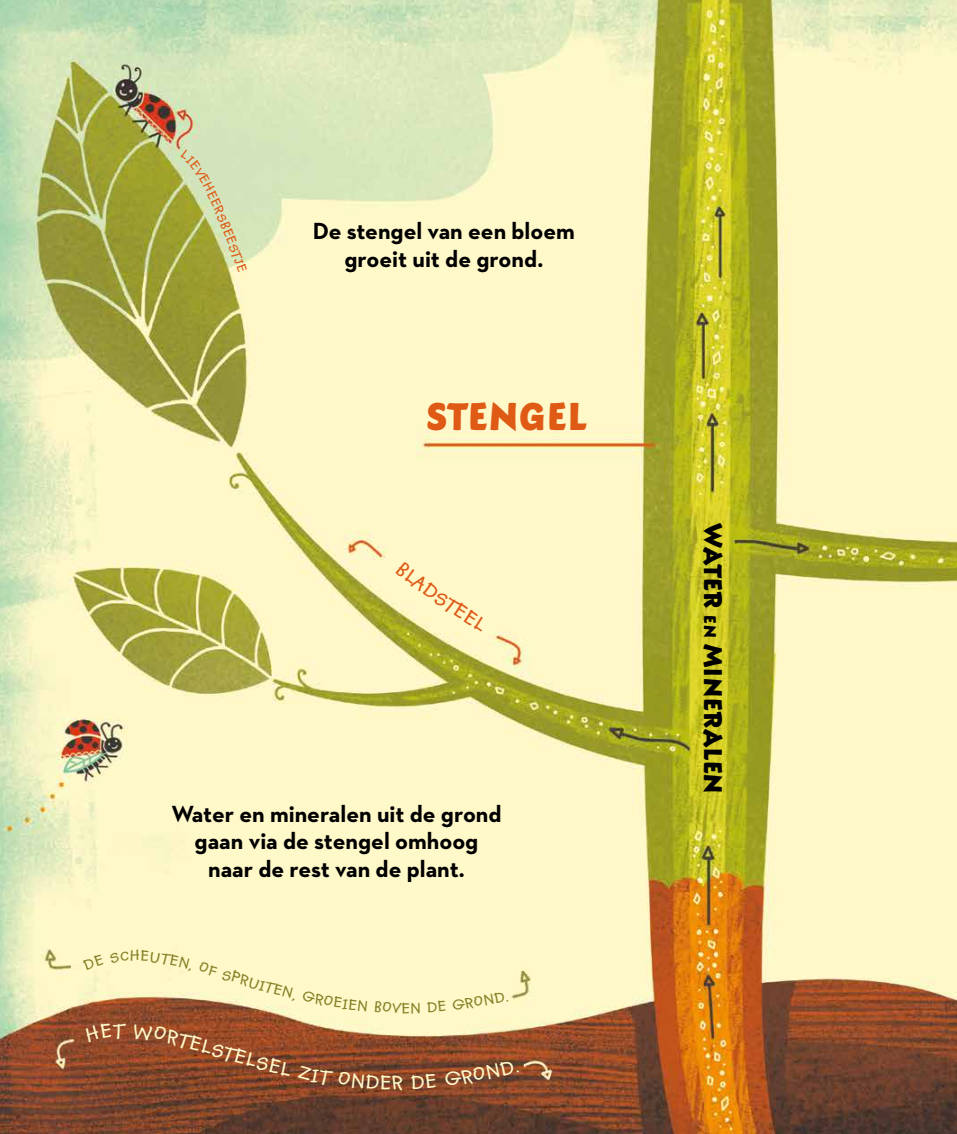
<style>
.page{position:relative;width:957px;height:1134px;background:#fff}
.page>*{position:absolute;margin:0;border:0;box-sizing:border-box;transform-origin:0 0}
.t1{font:40px "Eborg ITC Std";letter-spacing:.035em;color:#de5a15}
.t2{font:26.25px "Eborg ITC Std";letter-spacing:.035em;color:#000001}
.t3{font:700 23.75px/27.5px "Neutraface 2 Text";color:#000001;text-align:center}
.t4{font:700 22.5px "Kidprint MT Pro";color:#fff8c9}
.t5{font:700 22.5px "Kidprint MT Pro";color:#de5a15}
.t6{font:700 16.88px "Kidprint MT Pro";color:#868227}
.s1{font-size:17.5px}
</style>
<div class="page">
<img style="left:0;top:0;width:957px;height:1134px">
<svg style="left:180px;top:149px;width:67px;height:123px;background:#c4cf90"></svg>
<div style="left:395px;top:561px;width:54px;height:47px;background:#fff8c9"></div>
<svg style="left:83px;top:954px;width:21px;height:17px"></svg>
<svg style="left:110px;top:951px;width:19px;height:12px"></svg>
<svg style="left:141px;top:950px;width:50px;height:21px"></svg>
<div style="left:199px;top:961px;width:95px;height:40px;background:#fff8c9"></div>
<svg style="left:302px;top:990px;width:65px;height:21px"></svg>
<svg style="left:375px;top:1001px;width:26px;height:12px"></svg>
<svg style="left:411px;top:1002px;width:9px;height:11px"></svg>
<svg style="left:427px;top:1000px;width:19px;height:12px"></svg>
<svg style="left:452px;top:991px;width:56px;height:19px"></svg>
<svg style="left:85px;top:1023px;width:41px;height:19px"></svg>
<svg style="left:133px;top:1024px;width:69px;height:27px;background:#974a27"></svg>
<svg style="left:246px;top:1052px;width:144px;height:37px;background:#854528"></svg>
<svg style="left:411px;top:1073px;width:25px;height:16px"></svg>
<svg style="left:444px;top:1059px;width:75px;height:27px;background:#81462a"></svg>
<p class="t3" style="left:313px;top:217px;width:264px">De stengel van een bloem groeit uit de grond.</p>
<h1 class="t1" style="left:426px;top:394px;width:162px">STENGEL</h1>
<p class="t5" style="left:453px;top:591px;width:47px;rotate:34deg">TEEL</p>
<p class="t6" style="left:130px;top:946px;width:11px">H</p>
<p class="t3" style="left:171px;top:799px;width:332px">Water en mineralen uit de grond gaan via de stengel omhoog naar de rest van de plant.</p>
<p class="t4" style="left:206px;top:1033px;width:47px;rotate:17deg">LSTE</p>
<p class="t6" style="left:401px;top:999px;width:10px">E</p>
<p class="t4" style="left:392px;top:1071px;width:13px">R</p>
<p class="t2" style="left:727px;top:523px;width:272px;rotate:90deg">WATER <span class="s1">EN</span> MINERALEN</p>
</div>
